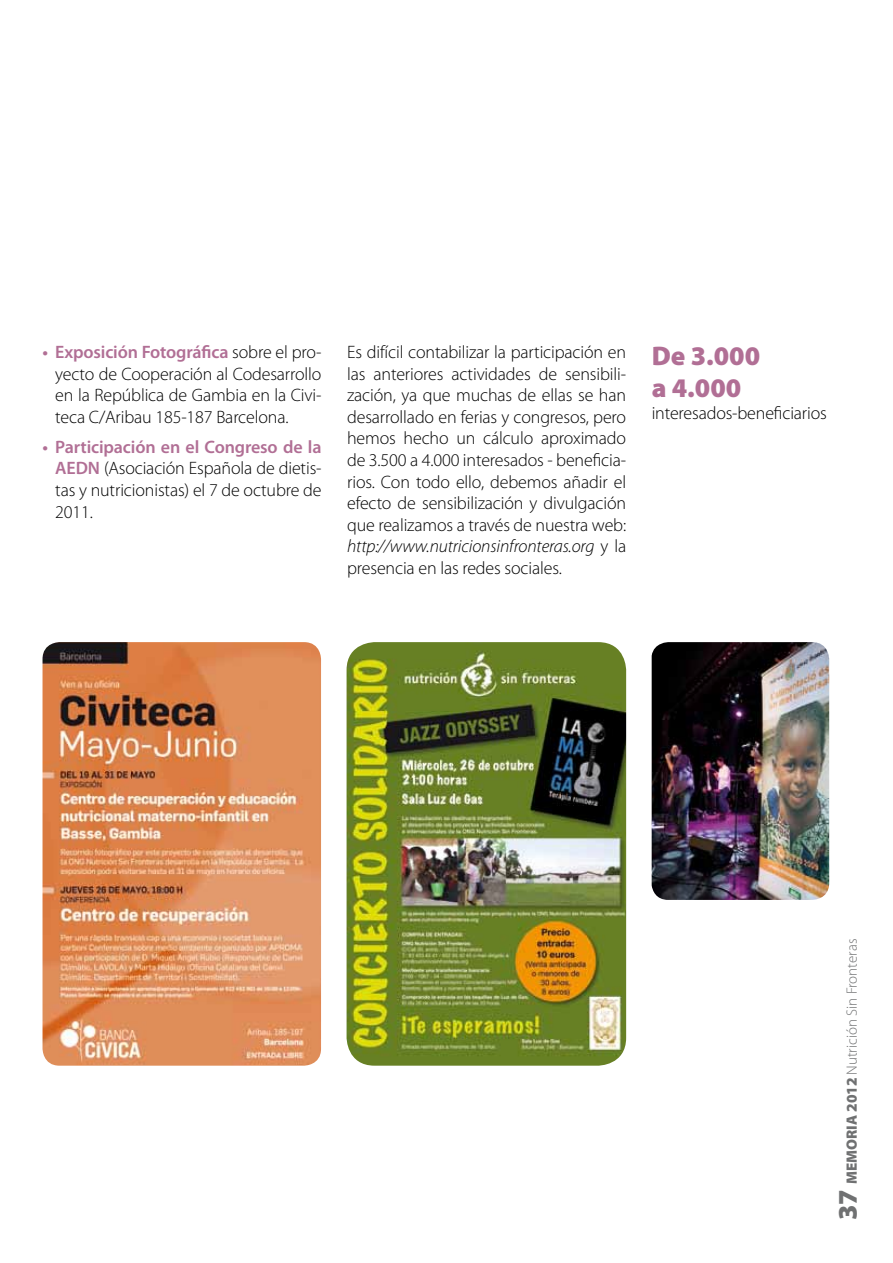
<style>
.page{position:relative;width:893px;height:1263px;background:#fff}
.page>*{position:absolute;margin:0;border:0;box-sizing:border-box;transform-origin:0 0}
.t1{font:900 27px/32.4px "Myriad Pro";color:#b16f95}
.t2{font:300 18px/21.6px "Myriad Pro";letter-spacing:-.01em;color:#000;text-align:justify}
.t3{font:300 15px "Myriad Pro";color:#707172}
.s1{font-weight:600;color:#b16f95}
.s2{font-style:italic}
.s3{font-weight:900;font-size:27px}
.s4{font-weight:900}
</style>
<div class="page">
<img style="left:652px;top:642px;width:177px;height:258px">
<img style="left:347px;top:642px;width:279px;height:424px">
<img style="left:43px;top:642px;width:278px;height:424px">
<p class="t2" style="left:55px;top:341px;width:268px;text-indent:-13px"><span class="s1">• Exposición Fotográfica</span> sobre el pro&shy;yecto de Cooperación al Codesarrollo en la República de Gambia en la Civi&shy;teca C/Aribau 185-187 Barcelona.</p>
<p class="t2" style="left:55px;top:436px;width:268px;text-indent:-13px"><span class="s1">• Participación en el Congreso de la AEDN</span> (Asociación Española de dietis&shy;tas y nutricionistas) el 7 de octubre de 2011.</p>
<p class="t2" style="left:347px;top:341px;width:281px">Es difícil contabilizar la participación en las anteriores actividades de sensibili&shy;zación, ya que muchas de ellas se han desarrollado en ferias y congresos, pero hemos hecho un cálculo aproximado de 3.500 a 4.000 interesados - beneficia&shy;rios. Con todo ello, debemos añadir el efecto de sensibilización y divulgación que realizamos a través de nuestra web: <span class="s2">http://www.nutricionsinfronteras.org</span> y la presencia en las redes sociales.</p>
<h1 class="t1" style="left:652px;top:338px;width:110px">De 3.000 a 4.000</h1>
<p class="t2" style="left:652px;top:402px;width:177px">interesados-beneficiarios</p>
<p class="t3" style="left:843px;top:1220px;width:283px;rotate:-90deg"><span class="s3">37</span> <span class="s4">MEMORIA 2012</span> Nutrición Sin Fronteras</p>
</div>
